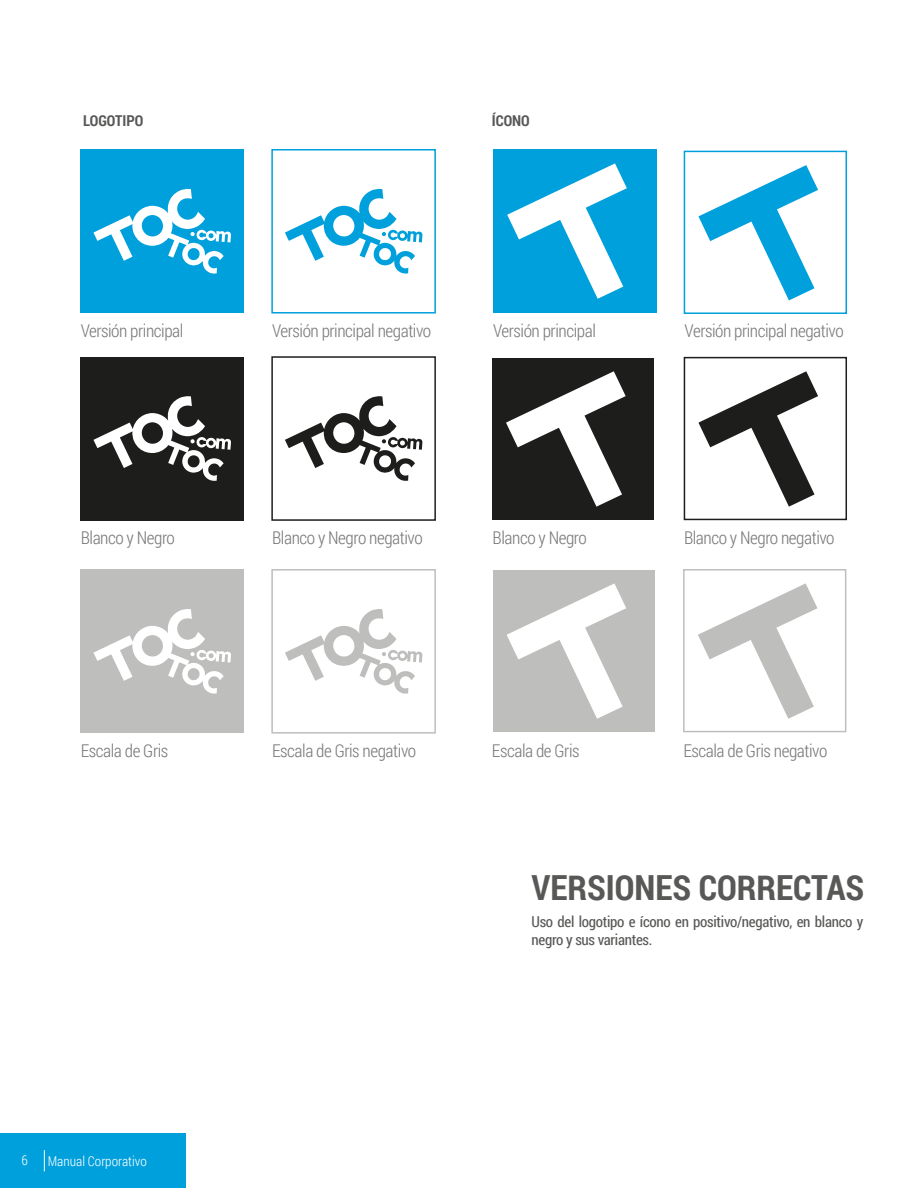
<style>
.page{position:relative;width:918px;height:1188px;background:#fff}
.page>*{position:absolute;margin:0;border:0;box-sizing:border-box;transform-origin:0 0}
.t1{font:700 34.5px "Roboto Condensed";color:#585857}
.t2{font:300 17.55px "Roboto Condensed";letter-spacing:-.025em;color:#777877}
.t3{font:15px/18px "Roboto Condensed";letter-spacing:-.02em;color:#585857}
.t4{font:700 15px "Roboto Condensed";color:#585857}
.t5{font:300 13.5px "Roboto Condensed";color:#fff}
</style>
<div class="page">
<div style="left:0;top:1133px;width:186px;height:55px;background:#00a0dd"></div>
<svg style="left:44px;top:1150px;width:1px;height:21px"></svg>
<div style="left:81px;top:150px;width:163px;height:163px;background:#00a0dd"></div>
<svg style="left:93px;top:189px;width:138px;height:85px"></svg>
<div style="left:271px;top:149px;width:165px;height:165px;border:2px solid #00a0dd"></div>
<svg style="left:285px;top:189px;width:137px;height:85px"></svg>
<div style="left:81px;top:357px;width:163px;height:163px;background:#1d1d1b"></div>
<svg style="left:93px;top:396px;width:138px;height:85px"></svg>
<div style="left:271px;top:356px;width:165px;height:165px;background:#fff;border:2px solid #1d1d1b"></div>
<svg style="left:285px;top:396px;width:137px;height:85px"></svg>
<div style="left:81px;top:570px;width:163px;height:163px;background:#bebebd"></div>
<svg style="left:93px;top:609px;width:138px;height:85px"></svg>
<div style="left:271px;top:569px;width:165px;height:165px;border:2px solid #bebebd"></div>
<svg style="left:285px;top:609px;width:137px;height:85px"></svg>
<div style="left:493px;top:150px;width:162px;height:162px;background:#00a0dd"></div>
<svg style="left:507px;top:163px;width:120px;height:136px"></svg>
<div style="left:684px;top:151px;width:163px;height:163px;border:2px solid #00a0dd"></div>
<svg style="left:698px;top:165px;width:120px;height:135px"></svg>
<div style="left:492px;top:358px;width:162px;height:161px;background:#1d1d1b"></div>
<svg style="left:506px;top:371px;width:120px;height:136px"></svg>
<div style="left:684px;top:357px;width:163px;height:163px;background:#fff;border:2px solid #1d1d1b"></div>
<svg style="left:698px;top:371px;width:120px;height:136px"></svg>
<div style="left:493px;top:570px;width:161px;height:162px;background:#bebebd"></div>
<svg style="left:507px;top:583px;width:119px;height:136px"></svg>
<div style="left:683px;top:569px;width:163px;height:163px;border:2px solid #bebebd"></div>
<svg style="left:698px;top:583px;width:120px;height:136px"></svg>
<p class="t4" style="left:83px;top:110px;width:62px">LOGOTIPO</p>
<p class="t4" style="left:492px;top:110px;width:40px">ÍCONO</p>
<p class="t2" style="left:81px;top:319px;width:104px">Versión principal</p>
<p class="t2" style="left:272px;top:319px;width:161px">Versión principal negativo</p>
<p class="t2" style="left:493px;top:319px;width:104px">Versión principal</p>
<p class="t2" style="left:685px;top:319px;width:161px">Versión principal negativo</p>
<p class="t2" style="left:81px;top:526px;width:96px">Blanco y Negro</p>
<p class="t2" style="left:272px;top:526px;width:152px">Blanco y Negro negativo</p>
<p class="t2" style="left:493px;top:526px;width:96px">Blanco y Negro</p>
<p class="t2" style="left:684px;top:526px;width:152px">Blanco y Negro negativo</p>
<p class="t2" style="left:81px;top:739px;width:89px">Escala de Gris</p>
<p class="t2" style="left:272px;top:739px;width:145px">Escala de Gris negativo</p>
<p class="t2" style="left:492px;top:739px;width:89px">Escala de Gris</p>
<p class="t2" style="left:683px;top:739px;width:145px">Escala de Gris negativo</p>
<h1 class="t1" style="left:532px;top:863px;width:334px">VERSIONES CORRECTAS</h1>
<p class="t3" style="left:532px;top:912px;width:333px">Uso del logotipo e ícono en positivo/negativo, en blanco y negro y sus variantes.</p>
<p class="t5" style="left:22px;top:1151px;width:8px">6</p>
<p class="t5" style="left:48px;top:1152px;width:101px">Manual Corporativo</p>
</div>
